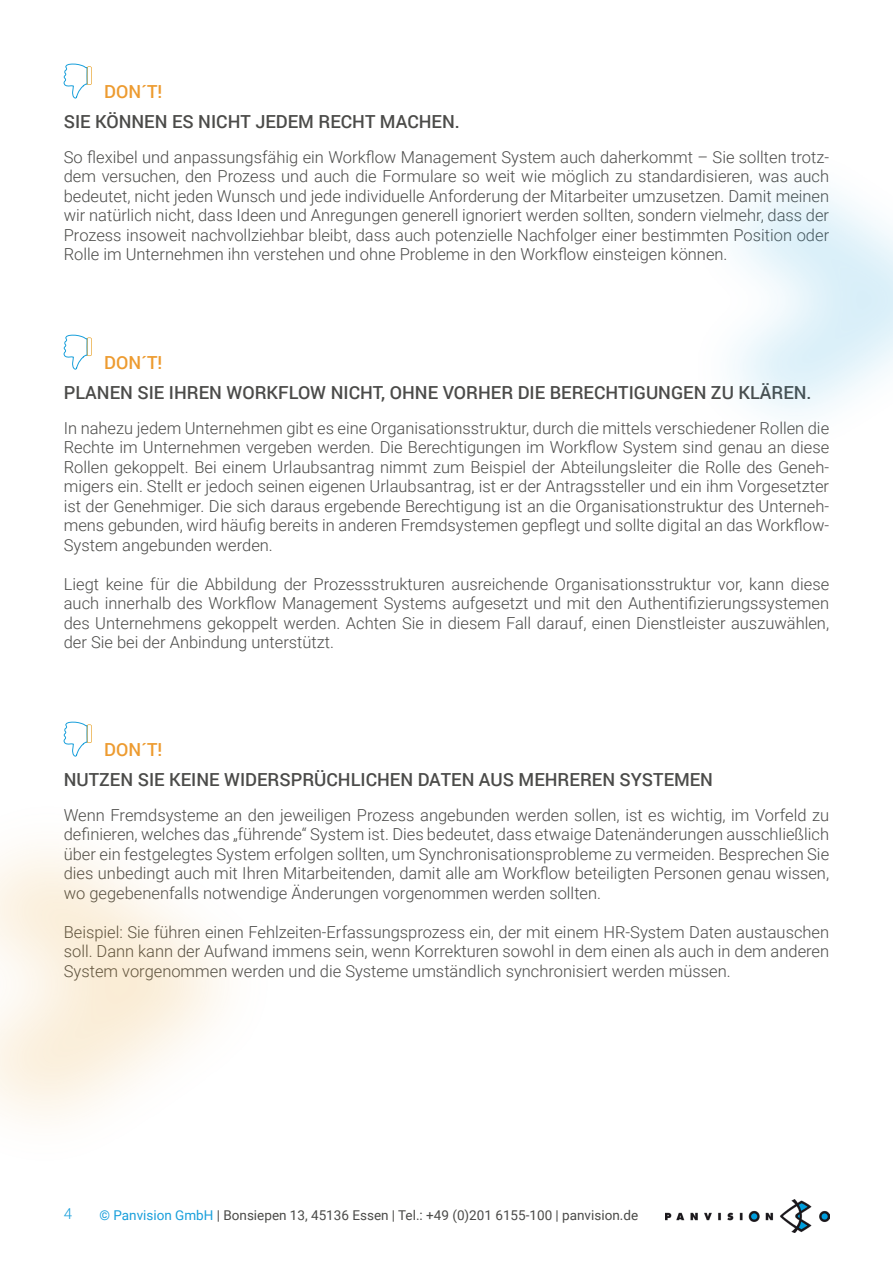
<style>
.page{position:relative;width:893px;height:1263px;background:#fff}
.page>*{position:absolute;margin:0;border:0;box-sizing:border-box;transform-origin:0 0}
.t1{font:500 18px "Roboto";color:#4b4b49}
.t2{font:500 18px "Roboto";color:#ed9b30}
.t3{font:300 16.5px/19.5px "Roboto";color:#4b4b49;text-align:justify}
.t4{font:300 15px "Roboto";color:#189fdb}
.t5{font:13.5px "Roboto";color:#4a4a48}
.s1{color:#189fdb}
</style>
<div class="page">
<img style="left:665px;top:1199px;width:164px;height:33px">
<svg style="left:64px;top:335px;width:28px;height:34px"></svg>
<svg style="left:64px;top:722px;width:28px;height:34px"></svg>
<svg style="left:64px;top:64px;width:28px;height:34px"></svg>
<p class="t2" style="left:104px;top:79px;width:60px">DON´T!</p>
<p class="t1" style="left:64px;top:109px;width:398px">SIE KÖNNEN ES NICHT JEDEM RECHT MACHEN.</p>
<p class="t3" style="left:64px;top:147px;width:767px">So flexibel und anpassungsfähig ein Workflow Management System auch daherkommt – Sie sollten trotz&shy;dem versuchen, den Prozess und auch die Formulare so weit wie möglich zu standardisieren, was auch bedeutet, nicht jeden Wunsch und jede individuelle Anforderung der Mitarbeiter umzusetzen. Damit meinen wir natürlich nicht, dass Ideen und Anregungen generell ignoriert werden sollten, sondern vielmehr, dass der Prozess insoweit nachvollziehbar bleibt, dass auch potenzielle Nachfolger einer bestimmten Position oder Rolle im Unternehmen ihn verstehen und ohne Probleme in den Workflow einsteigen können.</p>
<p class="t2" style="left:104px;top:350px;width:60px">DON´T!</p>
<p class="t1" style="left:64px;top:380px;width:749px">PLANEN SIE IHREN WORKFLOW NICHT, OHNE VORHER DIE BERECHTIGUNGEN ZU KLÄREN.</p>
<p class="t3" style="left:64px;top:418px;width:767px">In nahezu jedem Unternehmen gibt es eine Organisationsstruktur, durch die mittels verschiedener Rollen die Rechte im Unternehmen vergeben werden. Die Berechtigungen im Workflow System sind genau an diese Rollen gekoppelt. Bei einem Urlaubsantrag nimmt zum Beispiel der Abteilungsleiter die Rolle des Geneh&shy;migers ein. Stellt er jedoch seinen eigenen Urlaubsantrag, ist er der Antragssteller und ein ihm Vorgesetzter ist der Genehmiger. Die sich daraus ergebende Berechtigung ist an die Organisationstruktur des Unterneh&shy;mens gebunden, wird häufig bereits in anderen Fremdsystemen gepflegt und sollte digital an das Workflow-System angebunden werden.</p>
<p class="t3" style="left:64px;top:574px;width:767px">Liegt keine für die Abbildung der Prozessstrukturen ausreichende Organisationsstruktur vor, kann diese auch innerhalb des Workflow Management Systems aufgesetzt und mit den Authentifizierungssystemen des Unternehmens gekoppelt werden. Achten Sie in diesem Fall darauf, einen Dienstleister auszuwählen, der Sie bei der Anbindung unterstützt.</p>
<p class="t2" style="left:104px;top:737px;width:60px">DON´T!</p>
<p class="t1" style="left:64px;top:767px;width:651px">NUTZEN SIE KEINE WIDERSPRÜCHLICHEN DATEN AUS MEHREREN SYSTEMEN</p>
<p class="t3" style="left:64px;top:805px;width:767px">Wenn Fremdsysteme an den jeweiligen Prozess angebunden werden sollen, ist es wichtig, im Vorfeld zu definieren, welches das „führende“ System ist. Dies bedeutet, dass etwaige Datenänderungen ausschließlich über ein festgelegtes System erfolgen sollten, um Synchronisationsprobleme zu vermeiden. Besprechen Sie dies unbedingt auch mit Ihren Mitarbeitenden, damit alle am Workflow beteiligten Personen genau wissen, wo gegebenenfalls notwendige Änderungen vorgenommen werden sollten.</p>
<p class="t3" style="left:64px;top:922px;width:767px">Beispiel: Sie führen einen Fehlzeiten-Erfassungsprozess ein, der mit einem HR-System Daten austauschen soll. Dann kann der Aufwand immens sein, wenn Korrekturen sowohl in dem einen als auch in dem anderen System vorgenommen werden und die Systeme umständlich synchronisiert werden müssen.</p>
<p class="t4" style="left:64px;top:1203px;width:10px">4</p>
<p class="t5" style="left:100px;top:1206px;width:540px"><span class="s1">© Panvision GmbH</span> | Bonsiepen 13, 45136 Essen | Tel.: +49 (0)201 6155-100 | panvision.de</p>
</div>
